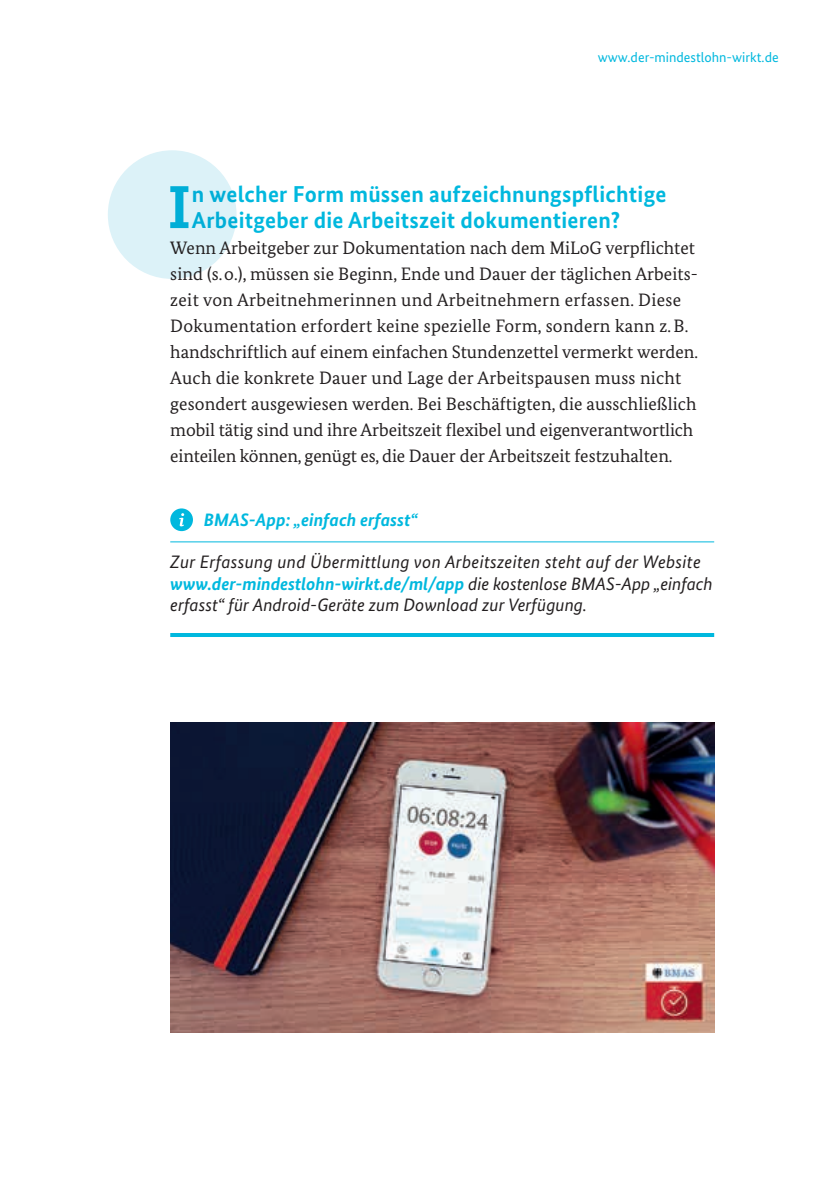
<style>
.page{position:relative;width:840px;height:1191px;background:#fff}
.page>*{position:absolute;margin:0;border:0;box-sizing:border-box;transform-origin:0 0}
.t1{font:700 60.6px "Bundes Sans";color:#00b8de}
.t2{font:700 23px/26px "Bundes Sans";letter-spacing:.01em;color:#00b8de}
.t3{font:18px/26px "Bundes Serif";color:#231f20}
.t4{font:italic 18px/21.6px "Bundes Sans";letter-spacing:.015em;color:#231f20}
.t5{font:italic 700 18px "Bundes Sans";color:#00b8de}
.t6{font:14px "Bundes Sans";color:#00b8de}
.s1{font-weight:700;color:#00b8de}
</style>
<div class="page">
<hr style="left:170px;top:541px;width:543px;height:1px;background:#00b8de">
<div style="left:170px;top:508px;width:23px;height:23px;background:#00b8de;border-radius:50%"></div>
<svg style="left:179px;top:513px;width:5px;height:13px"></svg>
<hr style="left:170px;top:633px;width:543px;height:4px;background:#00b8de">
<div style="left:108px;top:150px;width:128px;height:129px;background:#dcf2f8;border-radius:50%"></div>
<img style="left:170px;top:722px;width:544px;height:310px">
<p class="t6" style="left:597px;top:49px;width:182px">www.der-mindestlohn-wirkt.de</p>
<h3 class="t1" style="left:167px;top:170px;width:25px">I</h3>
<h3 class="t2" style="left:192px;top:181px;width:476px">n welcher Form müssen aufzeichnungspflichtige<br>Arbeitgeber die Arbeitszeit dokumentieren?</h3>
<p class="t3" style="left:170px;top:235px;width:529px">Wenn Arbeitgeber zur Dokumentation nach dem MiLoG verpflichtet sind (s. o.), müssen sie Beginn, Ende und Dauer der täglichen Arbeits&shy;zeit von Arbeitnehmerinnen und Arbeitnehmern erfassen. Diese Dokumentation erfordert keine spezielle Form, sondern kann z. B. handschriftlich auf einem einfachen Stundenzettel vermerkt werden.<br>Auch die konkrete Dauer und Lage der Arbeitspausen muss nicht gesondert ausgewiesen werden. Bei Beschäftigten, die ausschließlich mobil tätig sind und ihre Arbeitszeit flexibel und eigenverantwortlich einteilen können, genügt es, die Dauer der Arbeitszeit festzuhalten.</p>
<p class="t5" style="left:204px;top:509px;width:215px">BMAS-App: „einfach erfasst“</p>
<p class="t4" style="left:170px;top:551px;width:543px">Zur Erfassung und Übermittlung von Arbeitszeiten steht auf der Website <span class="s1">www.der-mindestlohn-wirkt.de/ml/app</span> die kostenlose BMAS-App „einfach erfasst“ für Android-Geräte zum Download zur Verfügung.</p>
</div>
